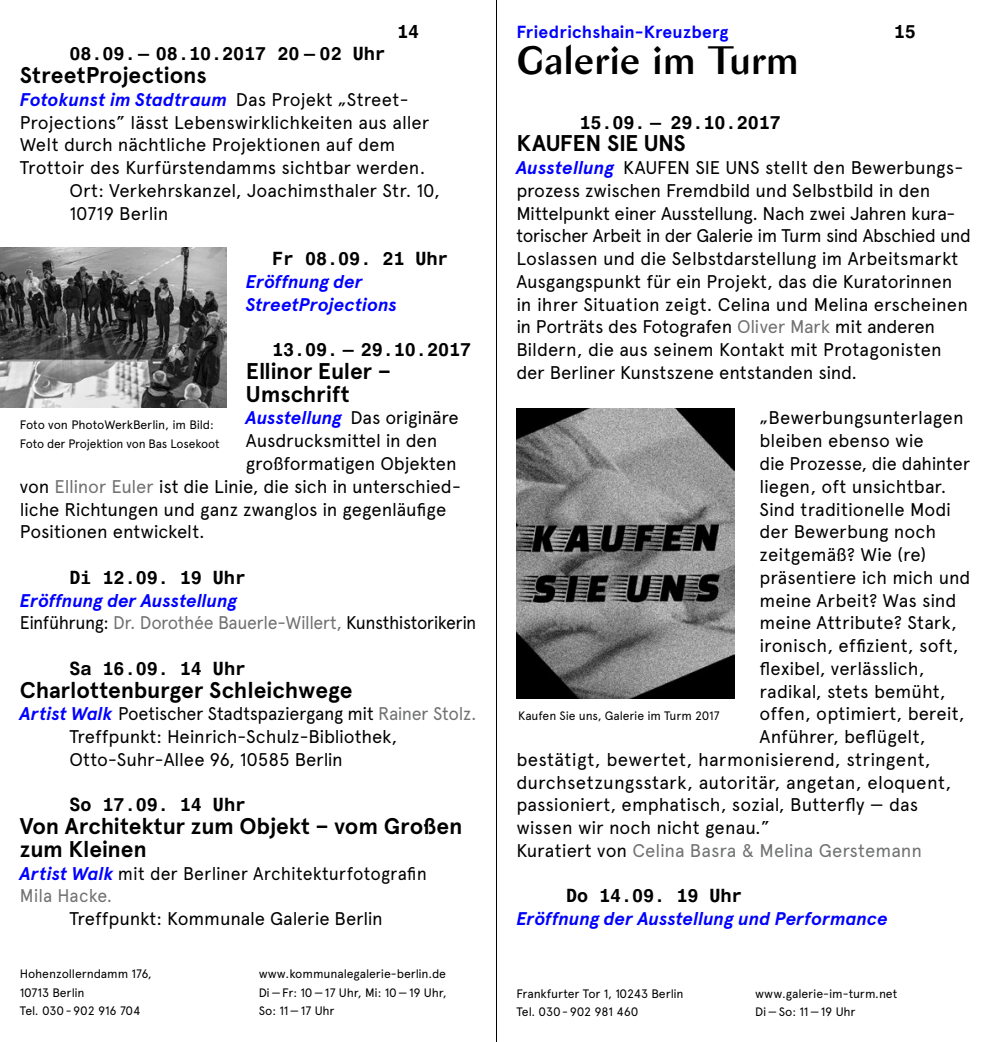
<style>
.page{position:relative;width:993px;height:1042px;background:#fff}
.page>*{position:absolute;margin:0;border:0;box-sizing:border-box;transform-origin:0 0}
.t1{font:38.5px "Bagnard";letter-spacing:-.02em;color:#000}
.t2{font:700 22.75px/22.8px "Apercu Pro";letter-spacing:-.005em;color:#000}
.t3{font:18.38px/22.8px "Apercu Pro";letter-spacing:-.005em;color:#000}
.t4{font:700 18.38px "Helvetica Monospaced Pro";color:#000}
.t5{font:italic 700 18.38px/22.8px "Apercu Pro";letter-spacing:-.005em;color:#00f}
.t6{font:18.38px/22.8px "Apercu Pro";letter-spacing:-.025em;color:#000;scale:.96 1}
.t7{font:18.38px/22.8px "Apercu Pro";letter-spacing:-.005em;color:#000;scale:.96 1}
.t8{font:18.38px "Apercu Pro";color:#707172}
.t9{font:700 17.5px "Apercu Pro";letter-spacing:.01em;color:#00f}
.t10{font:12.25px/18.4px "Apercu Pro";letter-spacing:-.015em;color:#000}
.s1{font-weight:400;font-style:normal;color:#000}
.s2{font-weight:700;font-style:italic;color:#00f}
.s3{color:#707172}
.s4{color:#000}
</style>
<div class="page">
<hr style="left:496px;top:0;width:1px;height:1042px;background:#000">
<img style="left:516px;top:409px;width:218px;height:290px">
<img style="left:0;top:247px;width:226px;height:161px">
<p class="t4" style="left:397px;top:20px;width:24px">14</p>
<p class="t9" style="left:516px;top:18px;width:214px">Friedrichshain-Kreuzberg</p>
<p class="t4" style="left:893px;top:20px;width:24px">15</p>
<h1 class="t1" style="left:516px;top:37px;width:284px">Galerie im Turm</h1>
<p class="t4" style="left:69px;top:43px;width:318px">08.09.— 08.10.2017 20 — 02 Uhr</p>
<p class="t2" style="left:20px;top:63px;width:188px">StreetProjections</p>
<p class="t5" style="left:20px;top:88px;width:390px">Fotokunst im Stadtraum <span class="s1">Das Projekt „Street-</span></p>
<p class="t3" style="left:20px;top:110px;width:411px">Projections” lässt Lebenswirklichkeiten aus aller</p>
<p class="t3" style="left:20px;top:132px;width:377px">Welt durch nächtliche Projektionen auf dem</p>
<p class="t3" style="left:20px;top:155px;width:407px">Trottoir des Kurfürstendamms sichtbar werden.</p>
<p class="t3" style="left:69px;top:178px;width:372px">Ort: Verkehrskanzel, Joachimsthaler Str. 10,</p>
<p class="t3" style="left:69px;top:201px;width:100px">10719 Berlin</p>
<p class="t4" style="left:272px;top:247px;width:178px">Fr 08.09. 21 Uhr</p>
<p class="t5" style="left:246px;top:270px;width:152px">Erö ffnung der<br>StreetProjections</p>
<p class="t4" style="left:272px;top:338px;width:200px">13.09. — 29.10.2017</p>
<p class="t2" style="left:246px;top:359px;width:147px">Ellinor Euler –<br>Umschrift</p>
<p class="t3" style="left:246px;top:405px;width:214px"><span class="s2">Ausstellung</span> Das originäre</p>
<p class="t3" style="left:246px;top:428px;width:193px">Ausdrucksmittel in den</p>
<p class="t3" style="left:246px;top:451px;width:212px">großformatigen Objekten</p>
<p class="t3" style="left:20px;top:474px;width:442px">von <span class="s3">Ellinor Euler</span> ist die Linie, die sich in unterschied-</p>
<p class="t3" style="left:20px;top:496px;width:428px">liche Richtungen und ganz zwanglos in gegenläufige</p>
<p class="t3" style="left:20px;top:519px;width:186px">Positionen entwickelt.</p>
<p class="t4" style="left:69px;top:566px;width:178px">Di 12.09. 19 Uhr</p>
<p class="t6" style="left:20px;top:587px;width:477px"><span class="s2">Eröffnung der Ausstellung<br></span>Einführung: <span class="s3">Dr. Dorothée Bauerle-Willert,</span> Kunsthistorikerin</p>
<p class="t4" style="left:69px;top:657px;width:178px">Sa 16.09. 14 Uhr</p>
<p class="t2" style="left:20px;top:677px;width:334px">Charlottenburger Schleichwege</p>
<p class="t3" style="left:69px;top:701px;width:408px;text-indent:-50px"><span class="s2">Artist Walk</span> Poetischer Stadtspaziergang mit <span class="s3">Rainer Stolz.<br></span>Treffpunkt: Heinrich-Schulz-Bibliothek,<br>Otto-Suhr-Allee 96, 10585 Berlin</p>
<p class="t4" style="left:69px;top:793px;width:178px">So 17.09. 14 Uhr</p>
<p class="t2" style="left:20px;top:814px;width:444px">Von Architektur zum Objekt – vom Großen zum Kleinen</p>
<p class="t7" style="left:20px;top:860px;width:425px"><span class="s2">Artist Walk</span> mit der Berliner Architekturfotografin<br><span class="s3">Mila Hacke.</span></p>
<p class="t3" style="left:69px;top:906px;width:315px">Treffpunkt: Kommunale Galerie Berlin</p>
<p class="t4" style="left:579px;top:111px;width:203px">15.09. — 29.10.2017</p>
<p class="t2" style="left:516px;top:131px;width:171px">KAUFEN SIE UNS</p>
<p class="t3" style="left:516px;top:155px;width:456px"><span class="s2">Ausstellung</span> KAUFEN SIE UNS stellt den Bewerbungs&shy;prozess zwischen Fremdbild und Selbstbild in den Mittelpunkt einer Ausstellung. Nach zwei Jahren kura&shy;torischer Arbeit in der Galerie im Turm sind Abschied und Loslassen und die Selbstdarstellung im Arbeitsmarkt Ausgangspunkt für ein Projekt, das die Kuratorinnen in ihrer Situation zeigt. Celina und Melina erscheinen in Porträts des Fotografen <span class="s3">Oliver Mark</span> mit anderen Bildern, die aus seinem Kontakt mit Protagonisten der Berliner Kunstszene entstanden sind.</p>
<p class="t3" style="left:759px;top:405px;width:205px">„Bewerbungsunterlagen</p>
<p class="t3" style="left:759px;top:428px;width:166px">bleiben ebenso wie</p>
<p class="t3" style="left:759px;top:451px;width:212px">die Prozesse, die dahinter</p>
<p class="t3" style="left:759px;top:474px;width:188px">liegen, oft unsichtbar.</p>
<p class="t3" style="left:759px;top:496px;width:193px">Sind traditionelle Modi</p>
<p class="t3" style="left:759px;top:519px;width:178px">der Bewerbung noch</p>
<p class="t3" style="left:759px;top:542px;width:168px">zeitgemäß? Wie (re)</p>
<p class="t3" style="left:759px;top:565px;width:212px">präsentiere ich mich und</p>
<p class="t3" style="left:759px;top:587px;width:198px">meine Arbeit? Was sind</p>
<p class="t3" style="left:759px;top:610px;width:199px">meine Attribute? Stark,</p>
<p class="t3" style="left:759px;top:633px;width:200px">ironisch, effizient, soft,</p>
<p class="t3" style="left:759px;top:656px;width:166px">flexibel, verlässlich,</p>
<p class="t3" style="left:759px;top:678px;width:187px">radikal, stets bemüht,</p>
<p class="t3" style="left:759px;top:701px;width:206px">offen, optimiert, bereit,</p>
<p class="t3" style="left:759px;top:724px;width:167px">Anführer, beflügelt,</p>
<p class="t3" style="left:516px;top:747px;width:416px">bestätigt, bewertet, harmonisierend, stringent,</p>
<p class="t3" style="left:516px;top:769px;width:436px">durchsetzungsstark, autoritär, angetan, eloquent,</p>
<p class="t3" style="left:516px;top:792px;width:403px">passioniert, emphatisch, sozial, Butterfly — das</p>
<p class="t3" style="left:516px;top:815px;width:255px">wissen wir noch nicht genau.”</p>
<p class="t8" style="left:516px;top:836px;width:407px"><span class="s4">Kuratiert von</span> Celina Basra &amp; Melina Gerstemann</p>
<p class="t4" style="left:566px;top:884px;width:178px">Do 14.09. 19 Uhr</p>
<p class="t5" style="left:516px;top:907px;width:373px">Eröffnung der Ausstellung und Performance</p>
<p class="t10" style="left:20px;top:415px;width:201px">Foto von PhotoWerkBerlin, im Bild:<br>Foto der Projektion von Bas Losekoot</p>
<p class="t10" style="left:518px;top:706px;width:203px">Kaufen Sie uns, Galerie im Turm 2017</p>
<p class="t10" style="left:20px;top:964px;width:133px">Hohenzollerndamm 176,<br>10713 Berlin<br>Tel. 030-902 916 704</p>
<p class="t10" style="left:259px;top:964px;width:189px;text-align:justify">www.kommunalegalerie-berlin.de Di—Fr: 10—17 Uhr, Mi: 10—19 Uhr, So: 11—17 Uhr</p>
<p class="t10" style="left:516px;top:983px;width:169px">Frankfurter Tor 1, 10243 Berlin<br>Tel. 030-902 981 460</p>
<p class="t10" style="left:755px;top:983px;width:144px">www.galerie-im-turm.net<br>Di—So: 11—19 Uhr</p>
</div>
